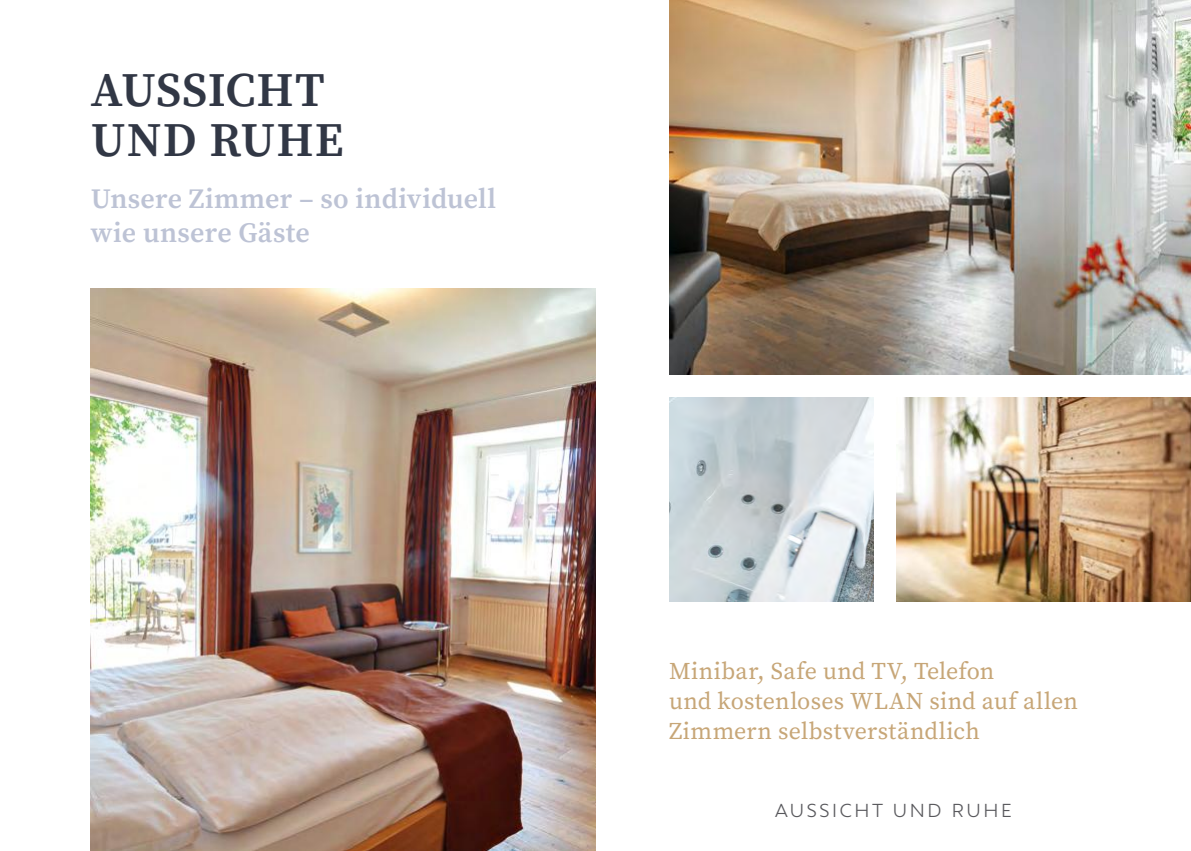
<style>
.page{position:relative;width:1191px;height:851px;background:#fff}
.page>*{position:absolute;margin:0;border:0;box-sizing:border-box;transform-origin:0 0}
.t1{font:600 48px/50px "Source Serif Pro";letter-spacing:.02em;color:#313745}
.t2{font:600 28px/34px "Source Serif Pro";letter-spacing:.01em;color:#bdc3d5}
.t3{font:24px/30px "Source Serif Pro";letter-spacing:.01em;color:#c7a677}
.t4{font:300 21px "Autor";letter-spacing:.095em;color:#58585c}
</style>
<div class="page">
<img style="left:91px;top:288px;width:504px;height:562px">
<img style="left:669px;top:397px;width:204px;height:204px">
<img style="left:896px;top:397px;width:295px;height:204px">
<img style="left:669px;top:0;width:522px;height:374px">
<h1 class="t1" style="left:91px;top:65px;width:254px">AUSSICHT<br>UND RUHE</h1>
<p class="t2" style="left:91px;top:181px;width:407px">Unsere Zimmer – so individuell wie unsere Gäste</p>
<p class="t3" style="left:669px;top:655px;width:410px">Minibar, Safe und TV, Telefon<br>und kostenloses WLAN sind auf allen<br>Zimmern selbstverständlich</p>
<p class="t4" style="left:774px;top:797px;width:239px">AUSSICHT UND RUHE</p>
</div>
